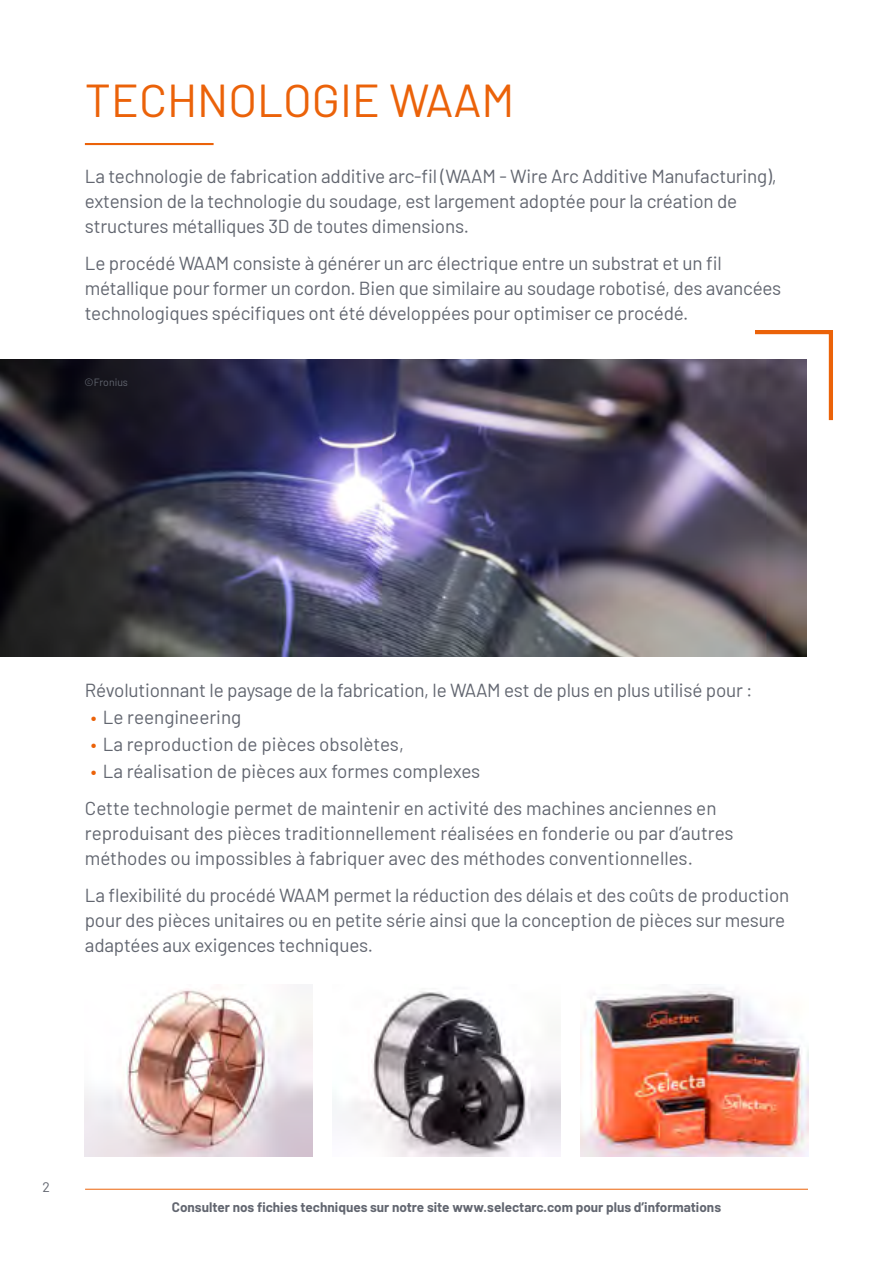
<style>
.page{position:relative;width:893px;height:1263px;background:#fff}
.page>*{position:absolute;margin:0;border:0;box-sizing:border-box;transform-origin:0 0}
.t1{font:46.05px "Barlow";color:#eb6209}
.t2{font:18.9px/25.2px "Barlow";letter-spacing:-.01em;color:#626670}
.t3{font:13.95px "Barlow";color:#626670}
.t4{font:700 13.5px "Barlow";color:#626670}
.t5{font:10.5px "Barlow";color:#626670}
.s1{color:#eb6209}
</style>
<div class="page">
<hr style="left:85px;top:1189px;width:723px;height:1px;background:#eb6209">
<hr style="left:85px;top:143px;width:129px;height:2px;background:#eb6209">
<img style="left:0;top:360px;width:806px;height:296px">
<svg style="left:751px;top:330px;width:82px;height:94px"></svg>
<img style="left:85px;top:989px;width:227px;height:168px">
<img style="left:333px;top:991px;width:227px;height:166px">
<img style="left:581px;top:987px;width:227px;height:170px">
<h1 class="t1" style="left:85px;top:67px;width:431px">TECHNOLOGIE WAAM</h1>
<p class="t2" style="left:85px;top:162px;width:693px">La technologie de fabrication additive arc-fil (WAAM - Wire Arc Additive Manufacturing), extension de la technologie du soudage, est largement adoptée pour la création de structures métalliques 3D de toutes dimensions.</p>
<p class="t2" style="left:85px;top:249px;width:698px">Le procédé WAAM consiste à générer un arc électrique entre un substrat et un fil métallique pour former un cordon. Bien que similaire au soudage robotisé, des avancées technologiques spécifiques ont été développées pour optimiser ce procédé.</p>
<p class="t5" style="left:85px;top:375px;width:45px">©Fronius</p>
<p class="t2" style="left:85px;top:676px;width:669px">Révolutionnant le paysage de la fabrication, le WAAM est de plus en plus utilisé pour :</p>
<p class="t2" style="left:91px;top:703px;width:152px"><span class="s1">•</span> Le reengineering</p>
<p class="t2" style="left:91px;top:730px;width:315px"><span class="s1">•</span> La reproduction de pièces obsolètes,</p>
<p class="t2" style="left:85px;top:751px;width:633px;line-height:37px;text-indent:6px"><span class="s1">•</span> La réalisation de pièces aux formes complexes<br>Cette technologie permet de maintenir en activité des machines anciennes en</p>
<p class="t2" style="left:85px;top:819px;width:650px">reproduisant des pièces traditionnellement réalisées en fonderie ou par d’autres méthodes ou impossibles à fabriquer avec des méthodes conventionnelles.</p>
<p class="t2" style="left:85px;top:881px;width:706px">La flexibilité du procédé WAAM permet la réduction des délais et des coûts de production pour des pièces unitaires ou en petite série ainsi que la conception de pièces sur mesure adaptées aux exigences techniques.</p>
<p class="t3" style="left:43px;top:1177px;width:9px">2</p>
<p class="t4" style="left:172px;top:1197px;width:551px">Consulter nos fichies techniques sur notre site www.selectarc.com pour plus d’informations</p>
</div>
